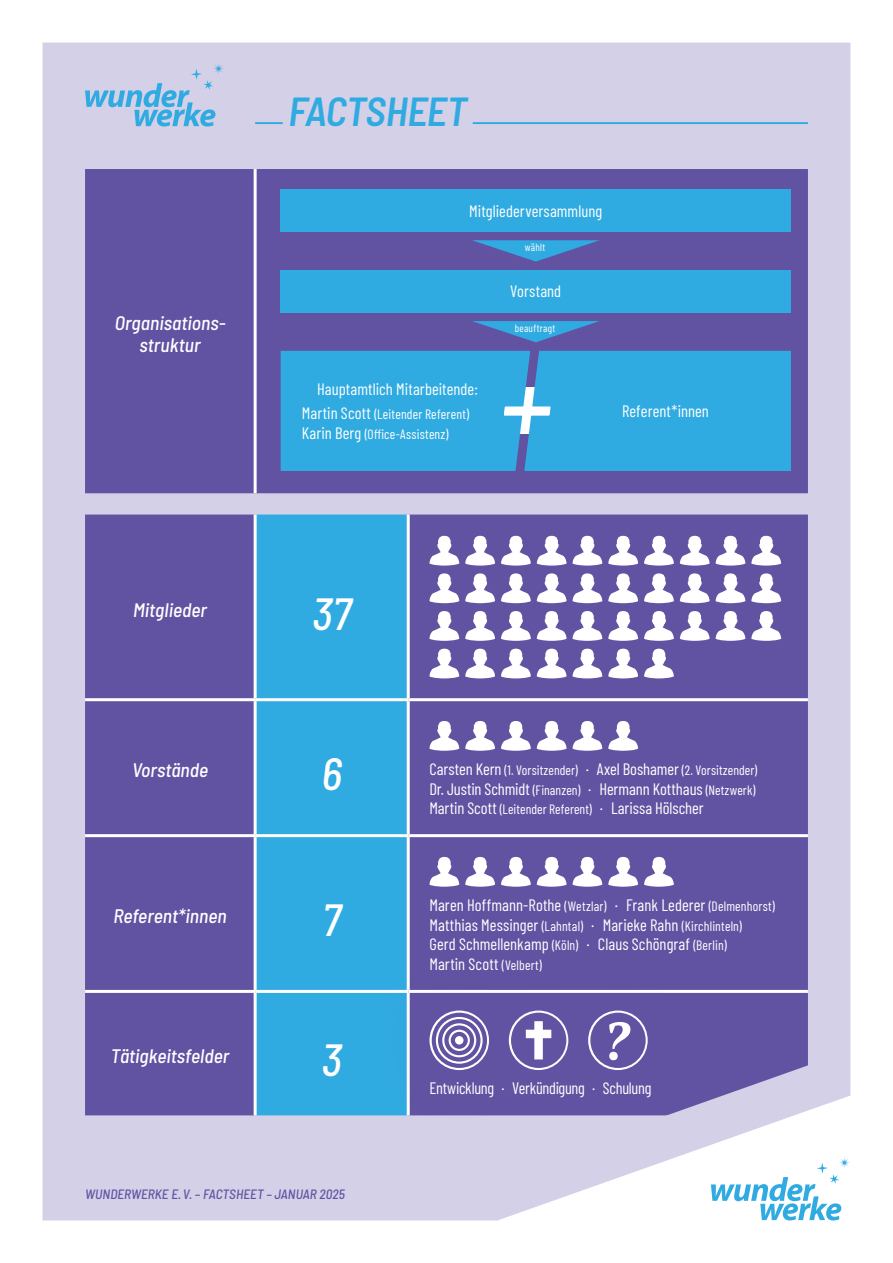
<style>
.page{position:relative;width:893px;height:1263px;background:#fff}
.page>*{position:absolute;margin:0;border:0;box-sizing:border-box;transform-origin:0 0}
.Überschrift_2{font:italic 500 semi-condensed 45px "Barlow";color:#fff}
.Überschrift_1{font:italic 600 semi-condensed 40.5px "Barlow";letter-spacing:-.02em;color:#30abe1}
.Überschrift_2-2{font:italic 500 semi-condensed 19.5px/22.5px "Barlow";color:#fff;text-align:center}
.Fließtext{font:16.5px/19.8px "Barlow Condensed";color:#fff}
.Fließtext-2{font:13.5px/19.8px "Barlow Condensed";letter-spacing:.01em;color:#fff}
.t1{font:italic 500 semi-condensed 13.5px "Barlow";color:#6253a2}
.Fließtext-3{font:10.5px "Barlow Condensed";letter-spacing:.03em;color:#fff}
.s1{font-size:16.5px}
.s2{font-size:13.5px}
</style>
<div class="page">
<div style="left:43px;top:43px;width:807px;height:1177px;background:#d4d0e7"></div>
<hr style="left:255px;top:122px;width:28px;height:2px;background:#30abe1">
<hr style="left:473px;top:122px;width:335px;height:2px;background:#30abe1">
<div style="left:85px;top:169px;width:723px;height:946px;background:#6253a2"></div>
<div style="left:257px;top:514px;width:150px;height:601px;background:#30abe1"></div>
<hr style="left:85px;top:698px;width:170px;height:3px;background:#fff">
<hr style="left:255px;top:698px;width:153px;height:3px;background:#fff">
<hr style="left:254px;top:701px;width:3px;height:133px;background:#fff">
<hr style="left:408px;top:698px;width:400px;height:3px;background:#fff">
<hr style="left:407px;top:701px;width:3px;height:133px;background:#fff">
<hr style="left:85px;top:834px;width:170px;height:3px;background:#fff">
<hr style="left:255px;top:834px;width:153px;height:3px;background:#fff">
<hr style="left:254px;top:837px;width:3px;height:153px;background:#fff">
<hr style="left:408px;top:834px;width:400px;height:3px;background:#fff">
<hr style="left:407px;top:837px;width:3px;height:153px;background:#fff">
<hr style="left:85px;top:990px;width:170px;height:3px;background:#fff">
<hr style="left:255px;top:990px;width:153px;height:3px;background:#fff">
<hr style="left:254px;top:993px;width:3px;height:122px;background:#fff">
<hr style="left:408px;top:990px;width:400px;height:3px;background:#fff">
<hr style="left:254px;top:169px;width:3px;height:324px;background:#fff">
<hr style="left:254px;top:514px;width:3px;height:184px;background:#fff">
<hr style="left:407px;top:514px;width:3px;height:184px;background:#fff">
<svg style="left:429px;top:536px;width:30px;height:30px"></svg>
<svg style="left:465px;top:536px;width:30px;height:30px"></svg>
<svg style="left:501px;top:536px;width:30px;height:30px"></svg>
<svg style="left:537px;top:536px;width:30px;height:30px"></svg>
<svg style="left:573px;top:536px;width:29px;height:30px"></svg>
<svg style="left:608px;top:536px;width:30px;height:30px"></svg>
<svg style="left:644px;top:536px;width:30px;height:30px"></svg>
<svg style="left:680px;top:536px;width:30px;height:30px"></svg>
<svg style="left:716px;top:536px;width:29px;height:30px"></svg>
<svg style="left:751px;top:536px;width:30px;height:30px"></svg>
<svg style="left:429px;top:573px;width:30px;height:30px"></svg>
<svg style="left:465px;top:573px;width:30px;height:30px"></svg>
<svg style="left:501px;top:573px;width:30px;height:30px"></svg>
<svg style="left:537px;top:573px;width:30px;height:30px"></svg>
<svg style="left:573px;top:573px;width:29px;height:30px"></svg>
<svg style="left:608px;top:573px;width:30px;height:30px"></svg>
<svg style="left:644px;top:573px;width:30px;height:30px"></svg>
<svg style="left:680px;top:573px;width:30px;height:30px"></svg>
<svg style="left:716px;top:573px;width:29px;height:30px"></svg>
<svg style="left:751px;top:573px;width:30px;height:30px"></svg>
<svg style="left:429px;top:611px;width:30px;height:30px"></svg>
<svg style="left:465px;top:611px;width:30px;height:30px"></svg>
<svg style="left:501px;top:611px;width:30px;height:30px"></svg>
<svg style="left:537px;top:611px;width:30px;height:30px"></svg>
<svg style="left:573px;top:611px;width:29px;height:30px"></svg>
<svg style="left:608px;top:611px;width:30px;height:30px"></svg>
<svg style="left:644px;top:611px;width:30px;height:30px"></svg>
<svg style="left:680px;top:611px;width:30px;height:30px"></svg>
<svg style="left:716px;top:611px;width:29px;height:30px"></svg>
<svg style="left:751px;top:611px;width:30px;height:30px"></svg>
<svg style="left:429px;top:649px;width:30px;height:29px"></svg>
<svg style="left:465px;top:649px;width:30px;height:29px"></svg>
<svg style="left:501px;top:649px;width:30px;height:29px"></svg>
<svg style="left:537px;top:649px;width:30px;height:29px"></svg>
<svg style="left:573px;top:649px;width:29px;height:29px"></svg>
<svg style="left:608px;top:649px;width:30px;height:29px"></svg>
<svg style="left:644px;top:649px;width:30px;height:29px"></svg>
<svg style="left:429px;top:721px;width:30px;height:30px"></svg>
<svg style="left:465px;top:721px;width:30px;height:30px"></svg>
<svg style="left:501px;top:721px;width:30px;height:30px"></svg>
<svg style="left:537px;top:721px;width:30px;height:30px"></svg>
<svg style="left:573px;top:721px;width:29px;height:30px"></svg>
<svg style="left:608px;top:721px;width:30px;height:30px"></svg>
<svg style="left:429px;top:857px;width:30px;height:30px"></svg>
<svg style="left:465px;top:857px;width:30px;height:30px"></svg>
<svg style="left:501px;top:857px;width:30px;height:30px"></svg>
<svg style="left:537px;top:857px;width:30px;height:30px"></svg>
<svg style="left:573px;top:857px;width:29px;height:30px"></svg>
<svg style="left:608px;top:857px;width:30px;height:30px"></svg>
<svg style="left:644px;top:857px;width:30px;height:30px"></svg>
<div style="left:366px;top:947px;width:186px;height:186px;background:#6253a2;opacity:.5"></div>
<svg style="left:429px;top:1010px;width:17px;height:60px"></svg>
<div style="left:446px;top:949px;width:184px;height:183px;background:#6253a2;opacity:.5"></div>
<div style="left:463px;top:959px;width:150px;height:161px;background:#6253a2"></div>
<svg style="left:509px;top:1013px;width:17px;height:42px"></svg>
<div style="left:526px;top:949px;width:183px;height:183px;background:#6253a2"></div>
<svg style="left:588px;top:1010px;width:60px;height:45px"></svg>
<div style="left:281px;top:189px;width:510px;height:43px;background:#30abe1"></div>
<div style="left:281px;top:270px;width:510px;height:43px;background:#30abe1"></div>
<div style="left:281px;top:351px;width:510px;height:120px;background:#30abe1"></div>
<svg style="left:472px;top:240px;width:128px;height:21px;background:#487fc1"></svg>
<svg style="left:472px;top:321px;width:128px;height:21px;background:#487fc1"></svg>
<svg style="left:483px;top:1055px;width:367px;height:165px"></svg>
<svg style="left:85px;top:63px;width:140px;height:63px;background:#afc7e5"></svg>
<p class="Überschrift_1" style="left:289px;top:82px;width:180px">FACTSHEET</p>
<p class="Fließtext" style="left:469px;top:200px;width:134px">Mitgliederversammlung</p>
<p class="Fließtext-3" style="left:525px;top:239px;width:22px">wählt</p>
<p class="Überschrift_2-2" style="left:115px;top:310px;width:112px">Organisations&shy;struktur</p>
<p class="Fließtext" style="left:510px;top:280px;width:52px">Vorstand</p>
<p class="Fließtext-3" style="left:515px;top:320px;width:42px">beauftragt</p>
<p class="Fließtext" style="left:317px;top:378px;width:162px">Hauptamtlich Mitarbeitende:</p>
<p class="Fließtext-2" style="left:302px;top:403px;width:169px"><span class="s1">Martin Scott</span> (Leitender Referent)<br><span class="s1">Karin Berg</span> (Office-Assistenz)</p>
<p class="Fließtext" style="left:622px;top:400px;width:88px">Referent*innen</p>
<p class="Überschrift_2-2" style="left:133px;top:597px;width:75px">Mitglieder</p>
<p class="Überschrift_2" style="left:312px;top:581px;width:40px">37</p>
<p class="Überschrift_2-2" style="left:132px;top:758px;width:78px">Vorstände</p>
<p class="Überschrift_2" style="left:321px;top:741px;width:22px">6</p>
<p class="Fließtext-2" style="left:429px;top:759px;width:329px"><span class="s1">Carsten Kern</span> (1. Vorsitzender) <span class="s1">· Axel Boshamer</span> (2. Vorsitzender)</p>
<p class="Fließtext" style="left:429px;top:777px;width:327px">Dr. Justin Schmidt <span class="s2">(Finanzen)</span> · Hermann Kotthaus <span class="s2">(Netzwerk)</span></p>
<p class="Fließtext" style="left:429px;top:797px;width:276px">Martin Scott <span class="s2">(Leitender Referent)</span> · Larissa Hölscher</p>
<p class="Überschrift_2-2" style="left:113px;top:903px;width:115px">Referent*innen</p>
<p class="Überschrift_2" style="left:322px;top:887px;width:20px">7</p>
<p class="Fließtext" style="left:429px;top:894px;width:347px">Maren Hoffmann-Rothe <span class="s2">(Wetzlar)</span> · Frank Lederer <span class="s2">(Delmenhorst)<br></span>Matthias Messinger <span class="s2">(Lahntal)</span> · Marieke Rahn <span class="s2">(Kirchlinteln)<br></span>Gerd Schmellenkamp <span class="s2">(Köln)</span> · Claus Schöngraf <span class="s2">(Berlin)</span></p>
<p class="Fließtext" style="left:429px;top:953px;width:114px">Martin Scott <span class="s2">(Velbert)</span></p>
<p class="Überschrift_2-2" style="left:111px;top:1043px;width:120px">Tätigkeitsfelder</p>
<p class="Überschrift_2" style="left:321px;top:1027px;width:22px">3</p>
<p class="t1" style="left:85px;top:1184px;width:261px">WUNDERWERKE E.V. – FACTSHEET – JANUAR 2025</p>
<p class="Fließtext" style="left:429px;top:1077px;width:223px">Entwicklung · Verkündigung · Schulung</p>
</div>
